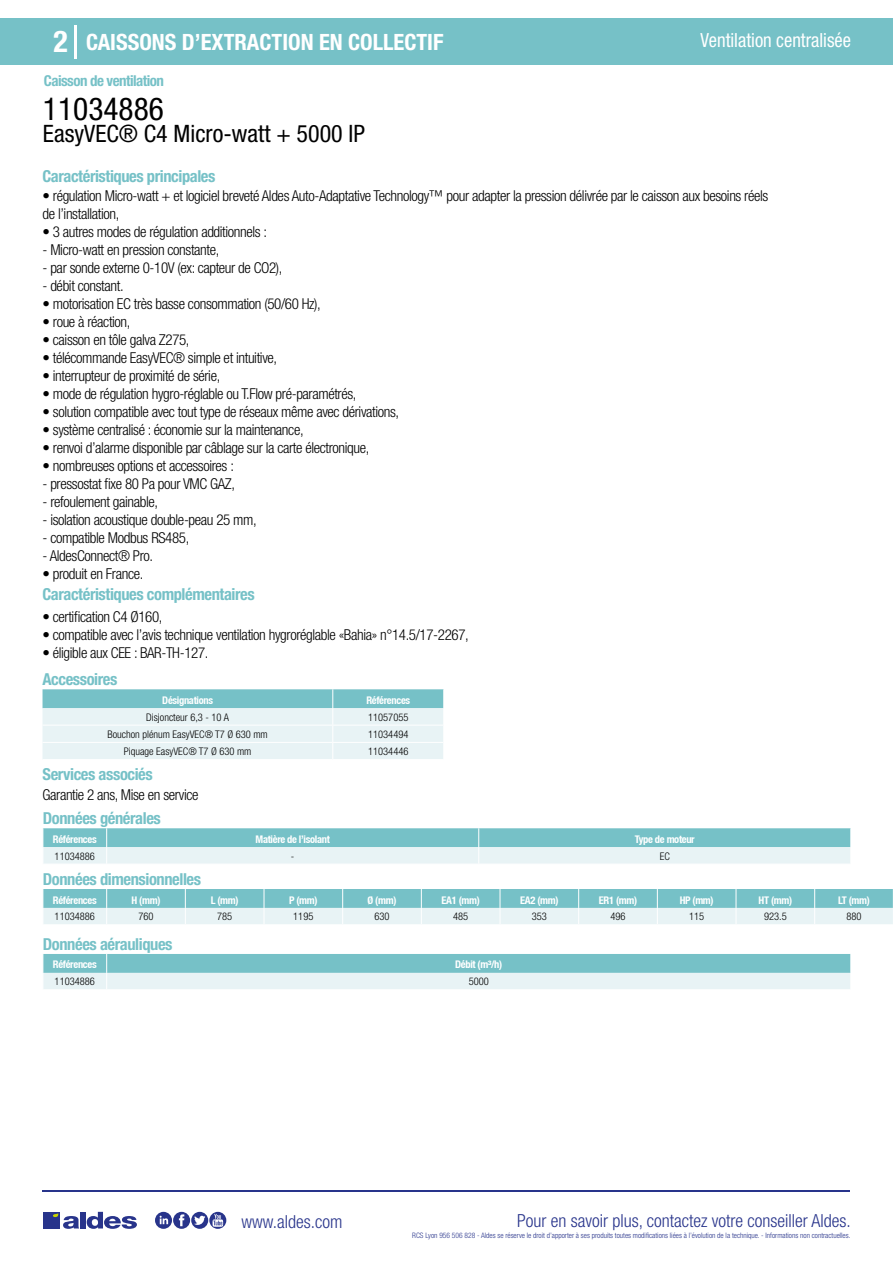
<style>
.page{position:relative;width:893px;height:1263px;background:#fff}
.page>*{position:absolute;margin:0;border:0;box-sizing:border-box;transform-origin:0 0}
.t1{font:condensed 31.5px "Helvetica Neue LT Std";color:#000}
.t2{font:700 condensed 30px "Helvetica Neue LT Std";color:#fff}
.t3{font:condensed 24px "Helvetica Neue LT Std";color:#000}
.t4{font:700 condensed 22.5px "Helvetica Neue LT Std";color:#fff}
.t5{font:condensed 19.5px "Helvetica Neue LT Std";color:#fff;scale:.95 1}
.t6{font:300 condensed 18px "Helvetica Neue";color:#28348b}
.t7{font:700 condensed 16.5px "Helvetica Neue LT Std";letter-spacing:-.025em;color:#76c1c7}
.t8{font:300 condensed 15px/18px "Helvetica Neue LT Std";letter-spacing:-.025em;color:#000}
.t9{font:700 condensed 15px "Helvetica Neue LT Std";letter-spacing:-.035em;color:#76c1c7}
.t10{font:300 condensed 10.5px "Helvetica Neue";color:#000}
.t11{font:700 condensed 10.5px "Helvetica Neue";letter-spacing:-.03em;color:#fff}
.t12{font:300 condensed 7.5px "Helvetica Neue";color:#28348b}
</style>
<div class="page">
<div style="left:0;top:18px;width:893px;height:46px;background:#76c1c7"></div>
<hr style="left:74px;top:25px;width:2px;height:33px;background:#fff">
<hr style="left:43px;top:1190px;width:807px;height:1px;background:#28348b">
<svg style="left:155px;top:1212px;width:71px;height:17px"></svg>
<div style="left:43px;top:1212px;width:17px;height:16px;background:#28348b"></div>
<div style="left:80px;top:1212px;width:6px;height:16px;background:#28348b"></div>
<svg style="left:87px;top:1212px;width:50px;height:17px"></svg>
<svg style="left:53px;top:1213px;width:26px;height:16px"></svg>
<svg style="left:43px;top:689px;width:401px;height:70px;background:#cae6e9"></svg>
<svg style="left:43px;top:828px;width:808px;height:36px;background:#add9dd"></svg>
<svg style="left:43px;top:889px;width:850px;height:35px;background:#abd8dc"></svg>
<svg style="left:43px;top:954px;width:808px;height:35px;background:#abd8dc"></svg>
<h2 class="t2" style="left:54px;top:24px;width:16px">2</h2>
<h3 class="t4" style="left:86px;top:28px;width:359px">CAISSONS D’EXTRACTION EN COLLECTIF</h3>
<h3 class="t5" style="left:701px;top:29px;width:160px">Ventilation centralisée</h3>
<p class="t9" style="left:44px;top:71px;width:122px">Caisson de ventilation</p>
<h1 class="t1" style="left:43px;top:91px;width:122px">11034886</h1>
<h3 class="t3" style="left:43px;top:120px;width:323px">EasyVEC® C4 Micro-watt + 5000 IP</h3>
<p class="t7" style="left:43px;top:166px;width:174px">Caractéristiques principales</p>
<p class="t8" style="left:43px;top:187px;width:727px">• régulation Micro-watt + et logiciel breveté Aldes Auto-Adaptative Technology™ pour adapter la pression délivrée par le caisson aux besoins réels de l’installation,</p>
<p class="t8" style="left:43px;top:223px;width:226px">• 3 autres modes de régulation additionnels :</p>
<p class="t8" style="left:43px;top:241px;width:178px">- Micro-watt en pression constante,</p>
<p class="t8" style="left:43px;top:259px;width:242px">- par sonde externe 0-10V (ex: capteur de CO2),</p>
<p class="t8" style="left:43px;top:277px;width:83px">- débit constant.</p>
<p class="t8" style="left:43px;top:295px;width:280px">• motorisation EC très basse consommation (50/60 Hz),</p>
<p class="t8" style="left:43px;top:313px;width:90px">• roue à réaction,</p>
<p class="t8" style="left:43px;top:331px;width:149px">• caisson en tôle galva Z275,</p>
<p class="t8" style="left:43px;top:349px;width:236px">• télécommande EasyVEC® simple et intuitive,</p>
<p class="t8" style="left:43px;top:367px;width:179px">• interrupteur de proximité de série,</p>
<p class="t8" style="left:43px;top:385px;width:315px">• mode de régulation hygro-réglable ou T.Flow pré-paramétrés,</p>
<p class="t8" style="left:43px;top:403px;width:358px">• solution compatible avec tout type de réseaux même avec dérivations,</p>
<p class="t8" style="left:43px;top:421px;width:263px">• système centralisé : économie sur la maintenance,</p>
<p class="t8" style="left:43px;top:439px;width:328px">• renvoi d’alarme disponible par câblage sur la carte électronique,</p>
<p class="t8" style="left:43px;top:457px;width:193px">• nombreuses options et accessoires :</p>
<p class="t8" style="left:43px;top:475px;width:194px">- pressostat fixe 80 Pa pour VMC GAZ,</p>
<p class="t8" style="left:43px;top:493px;width:117px">- refoulement gainable,</p>
<p class="t8" style="left:43px;top:511px;width:216px">- isolation acoustique double-peau 25 mm,</p>
<p class="t8" style="left:43px;top:529px;width:148px">- compatible Modbus RS485,</p>
<p class="t8" style="left:43px;top:547px;width:112px">- AldesConnect® Pro.</p>
<p class="t8" style="left:43px;top:565px;width:102px">• produit en France.</p>
<p class="t7" style="left:43px;top:584px;width:214px">Caractéristiques complémentaires</p>
<p class="t8" style="left:43px;top:608px;width:121px">• certification C4 Ø160,</p>
<p class="t8" style="left:43px;top:626px;width:428px">• compatible avec l’avis technique ventilation hygroréglable «Bahia» n°14.5/17-2267,</p>
<p class="t8" style="left:43px;top:644px;width:167px">• éligible aux CEE : BAR-TH-127.</p>
<p class="t7" style="left:43px;top:669px;width:76px">Accessoires</p>
<p class="t11" style="left:162px;top:694px;width:52px">Désignations</p>
<p class="t11" style="left:366px;top:694px;width:45px">Références</p>
<p class="t10" style="left:146px;top:711px;width:84px">Disjoncteur 6,3 - 10 A</p>
<p class="t10" style="left:368px;top:711px;width:42px">11057055</p>
<p class="t10" style="left:107px;top:728px;width:162px">Bouchon plénum EasyVEC® T7 Ø 630 mm</p>
<p class="t10" style="left:368px;top:728px;width:42px">11034494</p>
<p class="t10" style="left:124px;top:745px;width:129px">Piquage EasyVEC® T7 Ø 630 mm</p>
<p class="t10" style="left:368px;top:745px;width:42px">11034446</p>
<p class="t7" style="left:43px;top:764px;width:112px">Services associés</p>
<p class="t8" style="left:43px;top:785px;width:158px">Garantie 2 ans, Mise en service</p>
<p class="t7" style="left:43px;top:808px;width:119px">Données générales</p>
<p class="t11" style="left:53px;top:833px;width:45px">Références</p>
<p class="t11" style="left:256px;top:833px;width:76px">Matière de l’isolant</p>
<p class="t11" style="left:635px;top:833px;width:62px">Type de moteur</p>
<p class="t10" style="left:55px;top:850px;width:42px">11034886</p>
<p class="t10" style="left:291px;top:850px;width:5px">-</p>
<p class="t10" style="left:660px;top:850px;width:12px">EC</p>
<p class="t7" style="left:43px;top:869px;width:160px">Données dimensionnelles</p>
<p class="t11" style="left:53px;top:893px;width:45px">Références</p>
<p class="t11" style="left:132px;top:893px;width:30px">H (mm)</p>
<p class="t11" style="left:211px;top:893px;width:29px">L (mm)</p>
<p class="t11" style="left:289px;top:893px;width:30px">P (mm)</p>
<p class="t11" style="left:368px;top:893px;width:30px">Ø (mm)</p>
<p class="t11" style="left:441px;top:893px;width:40px">EA1 (mm)</p>
<p class="t11" style="left:520px;top:893px;width:40px">EA2 (mm)</p>
<p class="t11" style="left:599px;top:893px;width:40px">ER1 (mm)</p>
<p class="t11" style="left:680px;top:893px;width:36px">HP (mm)</p>
<p class="t11" style="left:758px;top:893px;width:35px">HT (mm)</p>
<p class="t11" style="left:838px;top:893px;width:33px">LT (mm)</p>
<p class="t10" style="left:55px;top:911px;width:42px">11034886</p>
<p class="t10" style="left:138px;top:911px;width:17px">760</p>
<p class="t10" style="left:217px;top:911px;width:17px">785</p>
<p class="t10" style="left:293px;top:911px;width:22px">1195</p>
<p class="t10" style="left:374px;top:911px;width:17px">630</p>
<p class="t10" style="left:453px;top:911px;width:17px">485</p>
<p class="t10" style="left:532px;top:911px;width:17px">353</p>
<p class="t10" style="left:610px;top:911px;width:17px">496</p>
<p class="t10" style="left:689px;top:911px;width:17px">115</p>
<p class="t10" style="left:764px;top:911px;width:24px">923.5</p>
<p class="t10" style="left:846px;top:911px;width:17px">880</p>
<p class="t7" style="left:43px;top:934px;width:131px">Données aérauliques</p>
<p class="t11" style="left:53px;top:958px;width:45px">Références</p>
<p class="t11" style="left:455px;top:958px;width:49px">Débit (m³/h)</p>
<p class="t10" style="left:55px;top:975px;width:42px">11034886</p>
<p class="t10" style="left:469px;top:975px;width:22px">5000</p>
<p class="t6" style="left:241px;top:1211px;width:102px">www.aldes.com</p>
<p class="t6" style="left:517px;top:1211px;width:335px">Pour en savoir plus, contactez votre conseiller Aldes.</p>
<p class="t12" style="left:412px;top:1230px;width:440px">RCS Lyon 956 506 828 - Aldes se réserve le droit d’apporter à ses produits toutes modifications liées à l’évolution de la technique. - Informations non contractuelles.</p>
</div>
